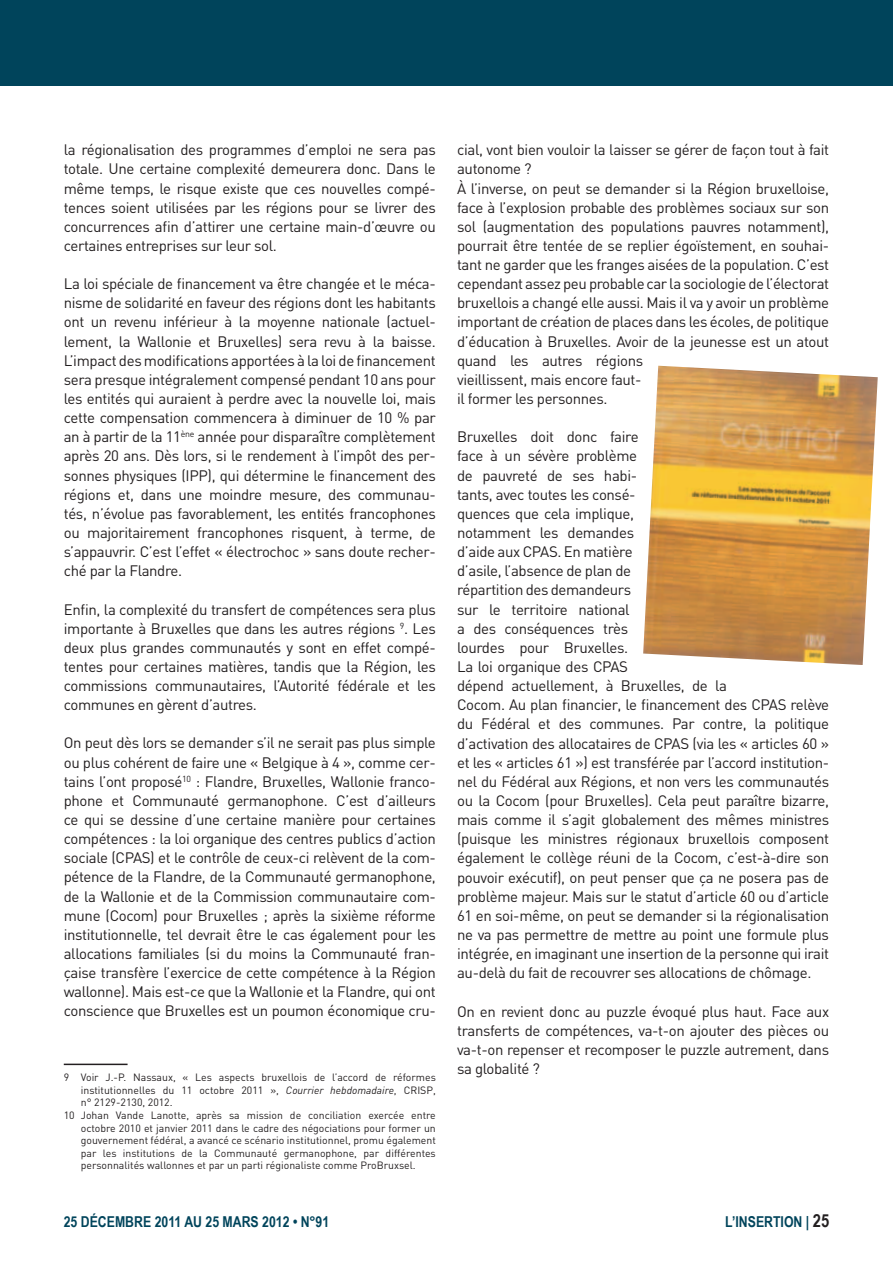
<style>
.page{position:relative;width:893px;height:1263px;background:#fff}
.page>*{position:absolute;margin:0;border:0;box-sizing:border-box;transform-origin:0 0}
.t1{font:15px/19.2px "DIN";letter-spacing:-.025em;color:#231f20;text-align:justify}
.t2{font:700 15px "Arial Narrow";color:#00445b}
.t3{font:10.5px/12.6px "DIN";color:#231f20}
.s1{font-style:italic}
.s2{font-size:18px;color:#231f20}
</style>
<div class="page">
<hr style="left:64px;top:1063px;width:64px;height:2px;background:#231f20">
<img style="left:643px;top:366px;width:235px;height:299px">
<div style="left:0;top:0;width:893px;height:85px;background:#00445b"></div>
<p class="t1" style="left:64px;top:140px;width:374px">la régionalisation des programmes d’emploi ne sera pas totale. Une certaine complexité demeurera donc. Dans le même temps, le risque existe que ces nouvelles compé&shy;tences soient utilisées par les régions pour se livrer des concurrences afin d’attirer une certaine main-d’œuvre ou certaines entreprises sur leur sol.</p>
<p class="t1" style="left:64px;top:274px;width:374px">La loi spéciale de financement va être changée et le méca&shy;nisme de solidarité en faveur des régions dont les habitants ont un revenu inférieur à la moyenne nationale (actuel&shy;lement, la Wallonie et Bruxelles) sera revu à la baisse.<br>L’impact des modifications apportées à la loi de financement sera presque intégralement compensé pendant 10 ans pour les entités qui auraient à perdre avec la nouvelle loi, mais cette compensation commencera à diminuer de 10 % par an à partir de la 11<sup>ène</sup> année pour disparaître complètement après 20 ans. Dès lors, si le rendement à l’impôt des per&shy;sonnes physiques (I PP), qui détermine le financement des régions et, dans une moindre mesure, des communau&shy;tés, n’évolue pas favorablement, les entités francophones ou majoritairement francophones risquent, à terme, de s’appauvrir. C’est l’effet « électrochoc » sans doute recher&shy;ché par la Flandre.</p>
<p class="t1" style="left:64px;top:599px;width:374px">Enfin, la complexité du transfert de compétences sera plus importante à Bruxelles que dans les autres régions <sup>9</sup>. Les deux plus grandes communautés y sont en effet compé&shy;tentes pour certaines matières, tandis que la Région, les commissions communautaires, l’Autorité fédérale et les communes en gèrent d’autres.</p>
<p class="t1" style="left:64px;top:733px;width:374px">On peut dès lors se demander s’il ne serait pas plus simple ou plus cohérent de faire une « Belgique à 4 », comme cer&shy;tains l’ont proposé<sup>10</sup> : Flandre, Bruxelles, Wallonie franco&shy;phone et Communauté germanophone. C’est d’ailleurs ce qui se dessine d’une certaine manière pour certaines compétences : la loi organique des centres publics d’action sociale (CPAS) et le contrôle de ceux-ci relèvent de la com&shy;pétence de la Flandre, de la Communauté germanophone, de la Wallonie et de la Commission communautaire com&shy;mune (Cocom) pour Bruxelles ; après la sixième réforme institutionnelle, tel devrait être le cas également pour les allocations familiales (si du moins la Communauté fran&shy;çaise transfère l’exercice de cette compétence à la Région wallonne). Mais est-ce que la Wallonie et la Flandre, qui ont conscience que Bruxelles est un poumon économique cru-</p>
<p class="t3" style="left:81px;top:1071px;width:357px;text-indent:-17px">9 Voir J.-P. Nassaux, « Les aspects bruxellois de l’accord de réformes institutionnelles du 11 octobre 2011 », <span class="s1">Courrier hebdomadaire</span>, CRIS</p>
<p class="t3" style="left:426px;top:1083px;width:11px">P,</p>
<p class="t3" style="left:81px;top:1096px;width:93px">n° 2129-2130, 2012.</p>
<p class="t3" style="left:64px;top:1109px;width:374px">10 Johan Vande Lanotte, après sa mission de conciliation exercée entre</p>
<p class="t3" style="left:81px;top:1121px;width:357px">octobre 2010 et janvier 2011 dans le cadre des négociations pour former un</p>
<p class="t3" style="left:81px;top:1134px;width:357px">gouvernement fédéral, a avancé ce scénario institutionnel, promu également</p>
<p class="t3" style="left:81px;top:1146px;width:357px">par les institutions de la Communauté germanophone, par différentes</p>
<p class="t3" style="left:81px;top:1159px;width:336px">personnalités wallonnes et par un parti régionaliste comme ProBruxsel.</p>
<p class="t1" style="left:457px;top:140px;width:374px;text-align:left">cial, vont bien vouloir la laisser se gérer de façon tout à fait autonome ?<br>À l’inverse, on peut se demander si la Région bruxelloise, face à l’explosion probable des problèmes sociaux sur son sol (augmentation des populations pauvres notamment), pourrait être tentée de se replier égoïstement, en souhai&shy;tant ne garder que les franges aisées de la population. C’est cependant assez peu probable car la sociologie de l’électorat bruxellois a changé elle aussi. Mais il va y avoir un problème important de création de places dans les écoles, de politique d’éducation à Bruxelles. Avoir de la jeunesse est un atout quand les autres régions<br>vieillissent, mais encore faut-<br>il former les personnes.</p>
<p class="t1" style="left:457px;top:427px;width:374px;text-align:left">Bruxelles doit donc faire<br>face à un sévère problème<br>de pauvreté de ses habi-<br>tants, avec toutes les consé-<br>quences que cela implique,<br>notamment les demandes<br>d’aide aux CPAS. En matière<br>d’asile, l’absence de plan de<br>répartition des demandeurs<br>sur le territoire national<br>a des conséquences très<br>lourdes pour Bruxelles.<br>La loi organique des CPAS<br>dépend actuellement, à Bruxelles, de la<br>Cocom. Au plan financier, le financement des CPAS relève du Fédéral et des communes. Par contre, la politique d’activation des allocataires de CPAS (via les « articles 60 » et les « articles 61 ») est transférée par l’accord institution&shy;nel du Fédéral aux Régions, et non vers les communautés ou la Cocom (pour Bruxelles). Cela peut paraître bizarre, mais comme il s’agit globalement des mêmes ministres (puisque les ministres régionaux bruxellois composent également le collège réuni de la Cocom, c’est-à-dire son pouvoir exécutif), on peut penser que ça ne posera pas de problème majeur. Mais sur le statut d’article 60 ou d’article 61 en soi-même, on peut se demander si la régionalisation ne va pas permettre de mettre au point une formule plus intégrée, en imaginant une insertion de la personne qui irait au-delà du fait de recouvrer ses allocations de chômage.</p>
<p class="t1" style="left:457px;top:1001px;width:374px">On en revient donc au puzzle évoqué plus haut. Face aux transferts de compétences, va-t-on ajouter des pièces ou va-t-on repenser et recomposer le puzzle autrement, dans sa globalité ?</p>
<p class="t2" style="left:64px;top:1210px;width:267px">25 DÉCEMBRE 2011 AU 25 MARS 2012 • N°91</p>
<p class="t2" style="left:725px;top:1210px;width:105px">L’INSERTION | <span class="s2">25</span></p>
</div>
